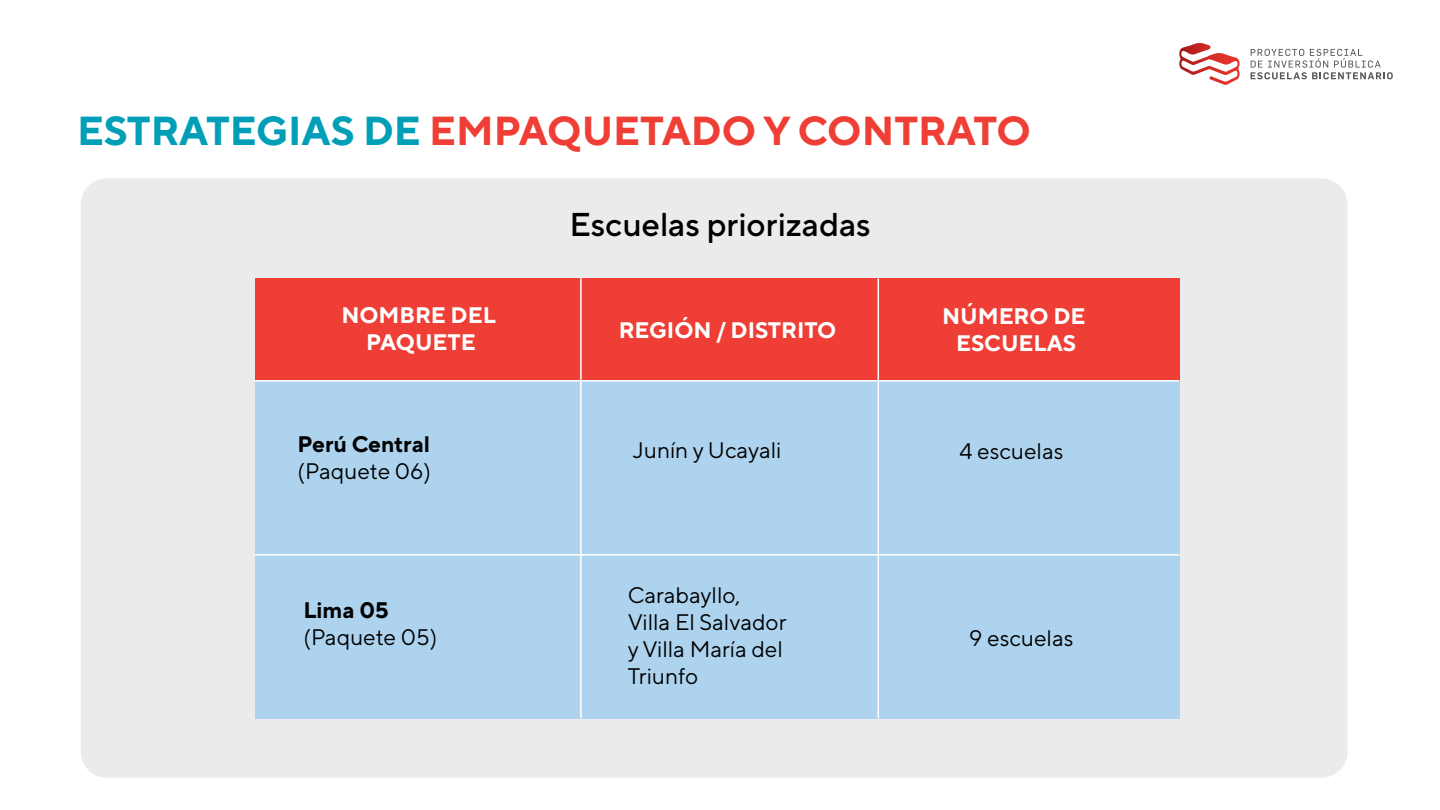
<style>
.page{position:relative;width:1440px;height:810px;background:#fff}
.page>*{position:absolute;margin:0;border:0;box-sizing:border-box;transform-origin:0 0}
.t1{font:700 40.5px "TT Norms Pro";color:#ee3e35}
.t2{font:500 33px "TT Norms Pro";color:#000}
.t3{font:22.5px/27px "TT Norms Pro";color:#000}
.t4{font:700 22.5px/27px "TT Norms Pro";color:#fff;text-align:center}
.t5{font:700 22.5px "TT Norms Pro";color:#000}
.s1{color:#009fb7}
</style>
<div class="page">
<div style="left:81px;top:178px;width:1267px;height:600px;background:#ebebeb;border-radius:26px"></div>
<div style="left:255px;top:278px;width:924px;height:103px;background:#ee3e35"></div>
<div style="left:255px;top:381px;width:924px;height:174px;background:#add3ee"></div>
<hr style="left:255px;top:380px;width:924px;height:1px;background:#fff">
<div style="left:255px;top:555px;width:924px;height:163px;background:#add3ee"></div>
<hr style="left:580px;top:278px;width:2px;height:440px;background:#fff">
<hr style="left:878px;top:278px;width:1px;height:440px;background:#fff">
<hr style="left:255px;top:554px;width:924px;height:2px;background:#fff">
<svg style="left:1251px;top:49px;width:142px;height:30px"></svg>
<svg style="left:1179px;top:43px;width:61px;height:42px"></svg>
<h1 class="t1" style="left:77px;top:104px;width:956px"><span class="s1">ESTRATEGIAS DE</span> EMPAQUETADO Y CONTRATO</h1>
<h2 class="t2" style="left:569px;top:203px;width:303px">Escuelas priorizadas</h2>
<p class="t4" style="left:341px;top:301px;width:156px">NOMBRE DEL<br>PAQUETE</p>
<p class="t4" style="left:619px;top:316px;width:219px">REGIÓN / DISTRITO</p>
<p class="t4" style="left:942px;top:302px;width:145px">NÚMERO DE<br>ESCUELAS</p>
<p class="t5" style="left:298px;top:429px;width:134px">Perú Central</p>
<p class="t3" style="left:298px;top:457px;width:135px">(Paquete 06)</p>
<p class="t5" style="left:303px;top:596px;width:87px">Lima 05</p>
<p class="t3" style="left:303px;top:623px;width:135px">(Paquete 05)</p>
<p class="t3" style="left:633px;top:436px;width:150px">Junín y Ucayali</p>
<p class="t3" style="left:959px;top:436px;width:106px">4 escuelas</p>
<p class="t3" style="left:628px;top:581px;width:160px">Carabayllo,<br>Villa El Salvador y Villa María del<br>Triunfo</p>
<p class="t3" style="left:969px;top:624px;width:106px">9 escuelas</p>
</div>
